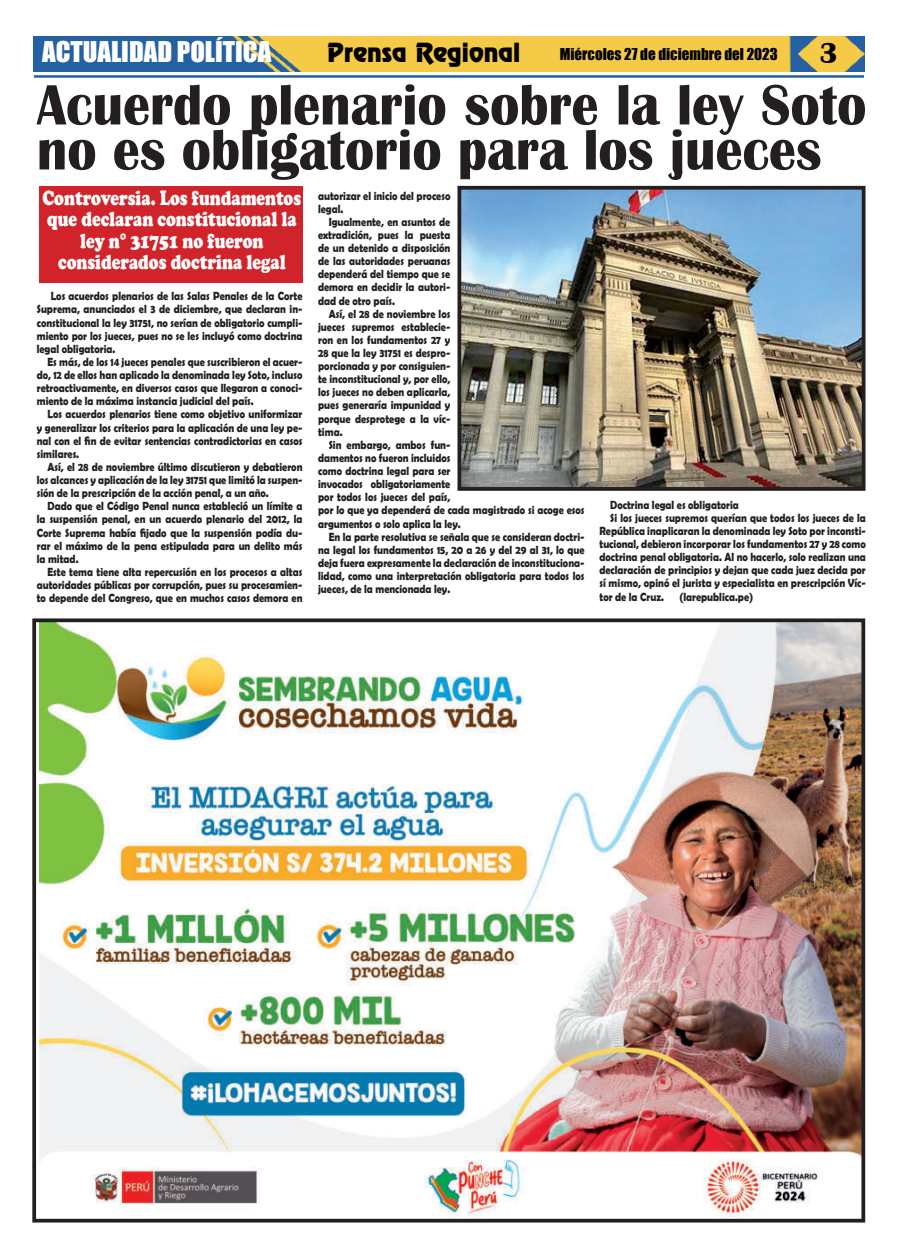
<style>
.page{position:relative;width:900px;height:1258px;background:#fff}
.page>*{position:absolute;margin:0;border:0;box-sizing:border-box;transform-origin:0 0}
.t1{font:700 58.75px/45px "Britannic";color:#231f20;scale:.92 1}
.t2{font:700 30px "Britannic";color:#020000}
.t3{font:26.25px "Impact";color:#fff}
.t4{font:23.75px "Renfrew Normal";color:#020000}
.t5{font:900 21.25px/21.2px "Cooper";color:#fff;text-align:center;scale:.77 1}
.t6{font:15px "Impact";color:#000}
.t7{font:700 11.88px/13.1px "Berlin Sans FB Demi";color:#231f20;text-align:justify;scale:.86 1}
</style>
<div class="page">
<hr style="left:34px;top:75px;width:830px;height:3px;background:#2361a2">
<img style="left:34px;top:36px;width:830px;height:36px">
<img style="left:463px;top:191px;width:398px;height:295px">
<div style="left:458px;top:186px;width:408px;height:305px;border:4px solid #231f20"></div>
<div style="left:39px;top:186px;width:263px;height:96px;background:#d1232a"></div>
<img style="left:39px;top:623px;width:821px;height:594px">
<div style="left:32px;top:618px;width:833px;height:604px;border:4px solid #231f20"></div>
<h3 class="t3" style="left:42px;top:38px;width:231px">ACTUALIDAD POLÍTICA</h3>
<h3 class="t4" style="left:327px;top:42px;width:194px">Prensa Regional</h3>
<p class="t6" style="left:560px;top:46px;width:220px">Miércoles 27 de diciembre del 2023</p>
<h2 class="t2" style="left:820px;top:38px;width:20px">3</h2>
<h1 class="t1" style="left:37px;top:82px;width:903px">Acuerdo plenario sobre la ley Soto no es obligatorio para los jueces</h1>
<h3 class="t5" style="left:43px;top:189px;width:338px">Controversia. Los fundamentos que declaran constitucional la ley n° 31751 no fueron considerados doctrina legal</h3>
<p class="t7" style="left:37px;top:290px;width:310px;text-indent:14px">Los acuerdos plenarios de las Salas Penales de la Corte Suprema, anunciados el 3 de diciembre, que declaran in&shy;constitucional la ley 31751, no serían de obligatorio cumpli&shy;miento por los jueces, pues no se les incluyó como doctrina legal obligatoria.</p>
<p class="t7" style="left:37px;top:355px;width:311px;text-indent:11px">Es más, de los 14 jueces penales que suscribieron el acuer&shy;do, 12 de ellos han aplicado la denominada ley Soto, incluso retroactivamente, en diversos casos que llegaron a conoci&shy;miento de la máxima instancia judicial del país.</p>
<p class="t7" style="left:37px;top:408px;width:310px;text-indent:11px">Los acuerdos plenarios tiene como objetivo uniformizar y generalizar los criterios para la aplicación de una ley pe&shy;nal con el fin de evitar sentencias contradictorias en casos similares.</p>
<p class="t7" style="left:37px;top:461px;width:310px;text-indent:11px">Así, el 28 de noviembre último discutieron y debatieron los alcances y aplicación de la ley 31751 que limitó la suspen&shy;sión de la prescripción de la acción penal, a un año.</p>
<p class="t7" style="left:37px;top:499px;width:310px;text-indent:11px">Dado que el Código Penal nunca estableció un límite a la suspensión penal, en un acuerdo plenario del 2012, la Corte Suprema había fijado que la suspensión podía du&shy;rar el máximo de la pena estipulada para un delito más la mitad.</p>
<p class="t7" style="left:37px;top:566px;width:310px;text-indent:11px">Este tema tiene alta repercusión en los procesos a altas autoridades públicas por corrupción, pues su procesamien&shy;to depende del Congreso, que en muchos casos demora en</p>
<p class="t7" style="left:318px;top:189px;width:155px">autorizar el inicio del proceso legal.</p>
<p class="t7" style="left:318px;top:215px;width:155px;text-indent:11px">Igualmente, en asuntos de extradición, pues la puesta de un detenido a disposición de las autoridades peruanas dependerá del tiempo que se demora en decidir la autori&shy;dad de otro país.</p>
<p class="t7" style="left:318px;top:307px;width:155px;text-indent:11px">Así, el 28 de noviembre los jueces supremos establecie&shy;ron en los fundamentos 27 y 28 que la ley 31751 es despro&shy;porcionada y por consiguien&shy;te inconstitucional y, por ello, los jueces no deben aplicarla, pues generaría impunidad y porque desprotege a la víc&shy;tima.</p>
<p class="t7" style="left:318px;top:438px;width:311px;text-align:left;text-indent:11px">Sin embargo, ambos fun-<br>damentos no fueron incluidos<br>como doctrina legal para ser<br>invocados obligatoriamente<br>por todos los jueces del país,<br>por lo que ya dependerá de cada magistrado si acoge esos argumentos o solo aplica la ley.</p>
<p class="t7" style="left:318px;top:530px;width:311px;text-indent:11px">En la parte resolutiva se señala que se consideran doctri&shy;na legal los fundamentos 15, 20 a 26 y del 29 al 31, lo que deja fuera expresamente la declaración de inconstituciona&shy;lidad, como una interpretación obligatoria para todos los jueces, de la mencionada ley.</p>
<p class="t7" style="left:610px;top:498px;width:151px">Doctrina legal es obligatoria</p>
<p class="t7" style="left:610px;top:511px;width:299px">Si los jueces supremos querían que todos los jueces de la</p>
<p class="t7" style="left:599px;top:524px;width:311px">República inaplicaran la denominada ley Soto por inconsti-</p>
<p class="t7" style="left:599px;top:537px;width:311px">tucional, debieron incorporar los fundamentos 27 y 28 como</p>
<p class="t7" style="left:599px;top:551px;width:311px">doctrina penal obligatoria. Al no hacerlo, solo realizan una</p>
<p class="t7" style="left:599px;top:564px;width:311px">declaración de principios y dejan que cada juez decida por</p>
<p class="t7" style="left:599px;top:577px;width:311px">sí mismo, opinó el jurista y especialista en prescripción Víc-</p>
<p class="t7" style="left:599px;top:590px;width:77px">tor de la Cruz.</p>
<p class="t7" style="left:679px;top:590px;width:87px">(larepublica.pe)</p>
</div>
